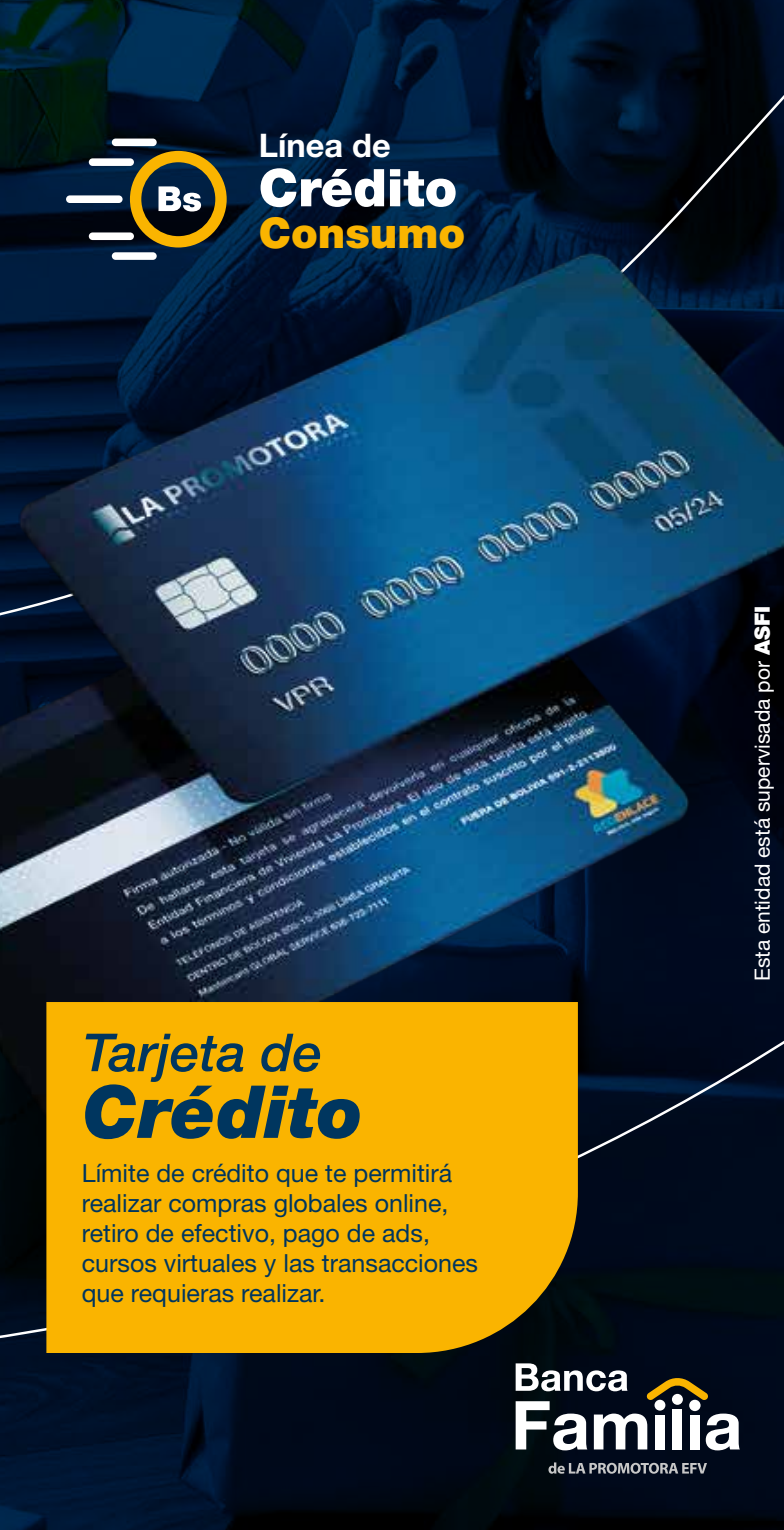
<style>
.page{position:relative;width:784px;height:1530px;background:#fff}
.page>*{position:absolute;margin:0;border:0;box-sizing:border-box;transform-origin:0 0}
.t1{font:italic 900 73.25px "Helvetica Neue LT Std";color:#00365f}
.t2{font:italic 500 52.5px "Helvetica Neue LT Std";color:#00365f}
.t3{font:900 52px "Helvetica Neue LT Std";color:#fff}
.t4{font:900 42.5px "Helvetica Neue LT Std";color:#fab400}
.t5{font:700 32.5px "Helvetica Neue LT Std";color:#fff}
.t6{font:25px/30px "Helvetica Neue LT Std";color:#00365f}
.t7{font:21px "Helvetica Neue LT Std";color:#fff}
.s1{font-weight:900}
</style>
<div class="page">
<svg style="left:0;top:1350px;width:783px;height:176px"></svg>
<img style="left:0;top:0;width:783px;height:1350px">
<div style="left:46px;top:1002px;width:531px;height:351px;background:#fab400"></div>
<svg style="left:515px;top:1401px;width:72px;height:49px"></svg>
<svg style="left:593px;top:1414px;width:54px;height:35px"></svg>
<div style="left:654px;top:1415px;width:10px;height:34px;background:#fff"></div>
<div style="left:672px;top:1409px;width:9px;height:40px;background:#fff"></div>
<div style="left:689px;top:1415px;width:10px;height:34px;background:#fff"></div>
<svg style="left:705px;top:1414px;width:34px;height:36px"></svg>
<div style="left:654px;top:1400px;width:11px;height:11px;background:#fff;border-radius:50%"></div>
<svg style="left:671px;top:1394px;width:11px;height:11px"></svg>
<svg style="left:688px;top:1400px;width:12px;height:11px"></svg>
<svg style="left:646px;top:1377px;width:62px;height:24px"></svg>
<svg style="left:515px;top:1363px;width:112px;height:28px"></svg>
<svg style="left:548px;top:1462px;width:158px;height:12px"></svg>
<div style="left:66px;top:195px;width:56px;height:8px;background:#fff;border-radius:4px"></div>
<div style="left:89px;top:158px;width:45px;height:8px;background:#fff;border-radius:4px"></div>
<div style="left:89px;top:232px;width:45px;height:8px;background:#fff;border-radius:4px"></div>
<div style="left:112px;top:139px;width:45px;height:7px;background:#fff;border-radius:4px"></div>
<div style="left:112px;top:252px;width:45px;height:8px;background:#fff;border-radius:4px"></div>
<svg style="left:130px;top:151px;width:96px;height:97px"></svg>
<h3 class="t5" style="left:258px;top:126px;width:133px">Línea de</h3>
<h3 class="t3" style="left:258px;top:157px;width:200px">Crédito</h3>
<h3 class="t4" style="left:258px;top:207px;width:208px">Consumo</h3>
<h2 class="t2" style="left:82px;top:1021px;width:241px">Tarjeta de</h2>
<h1 class="t1" style="left:82px;top:1067px;width:282px">Crédito</h1>
<p class="t6" style="left:82px;top:1158px;width:397px">Límite de crédito que te permitirá realizar compras globales online, retiro de efectivo, pago de ads, cursos virtuales y las transacciones que requieras realizar.</p>
<p class="t7" style="left:749px;top:981px;width:377px;rotate:-90deg">Esta entidad está supervisada por <span class="s1">ASFI</span></p>
</div>
